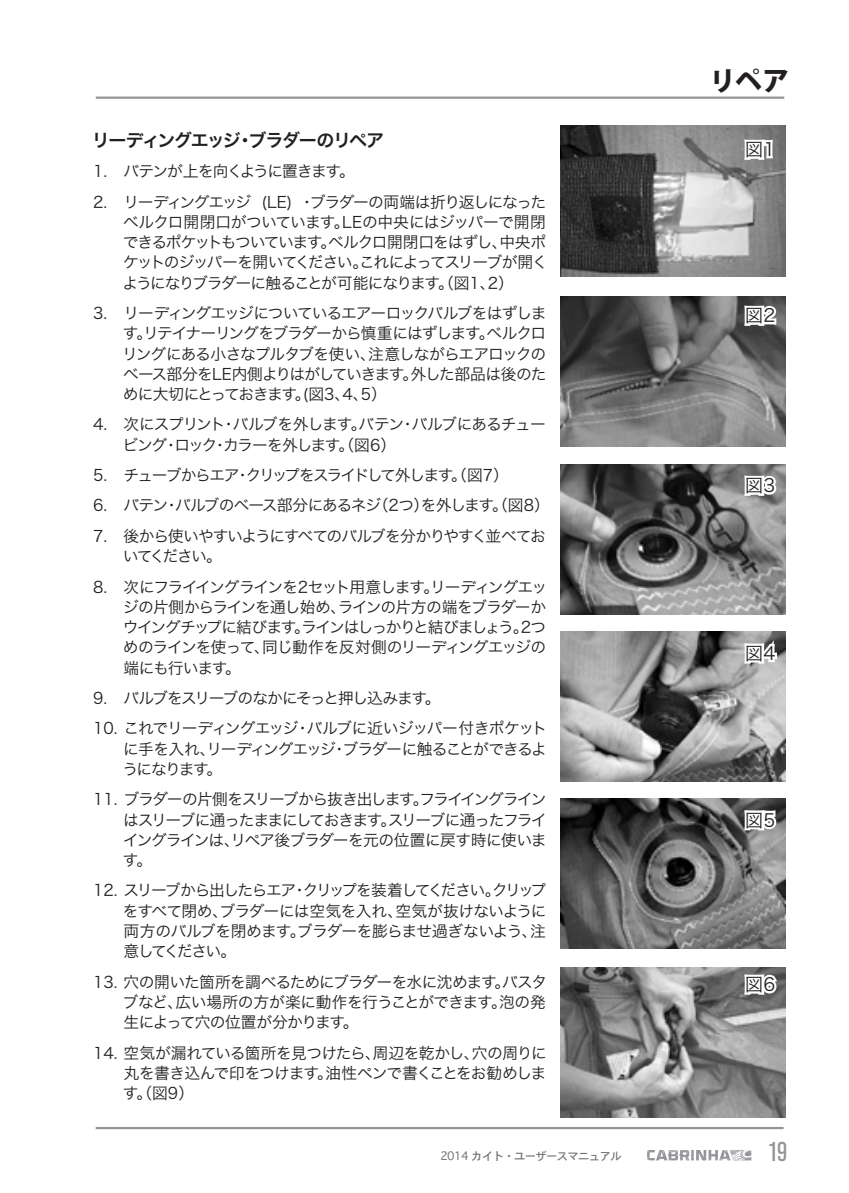
<style>
.page{position:relative;width:849px;height:1193px;background:#fff}
.page>*{position:absolute;margin:0;border:0;box-sizing:border-box;transform-origin:0 0}
.t1{font:800 27px "Koz Go Pro";color:#231f20}
.t2{font:condensed 27px "Akzidenz Grotesk BE";color:#939598}
.t3{font:18px "Hira Kaku Pro W6";letter-spacing:-.085em;color:#231f20}
.t4{font:18px "Hira Kaku Pro W3";color:#231f20}
.t5{font:15.75px/20.2px "Hira Kaku Pro W3";letter-spacing:-.07em;color:#231f20;text-align:justify}
.t6{font:15.75px/20.2px "Hira Kaku Pro W3";letter-spacing:-.09em;color:#231f20}
.t7{font:15.75px "Hira Kaku Pro W3";letter-spacing:-.1em;color:#231f20}
.t8{font:11.25px "Osaka";letter-spacing:-.05em;color:#717275}
</style>
<div class="page">
<hr style="left:96px;top:1127px;width:687px;height:2px;background:#939598">
<hr style="left:96px;top:97px;width:688px;height:2px;background:#939598">
<svg style="left:647px;top:1150px;width:104px;height:10px"></svg>
<img style="left:560px;top:125px;width:225px;height:152px">
<img style="left:560px;top:297px;width:225px;height:150px">
<img style="left:560px;top:464px;width:225px;height:150px">
<img style="left:560px;top:631px;width:225px;height:150px">
<img style="left:560px;top:798px;width:225px;height:150px">
<img style="left:560px;top:967px;width:225px;height:150px">
<svg style="left:740px;top:137px;width:34px;height:25px"></svg>
<svg style="left:740px;top:303px;width:39px;height:25px"></svg>
<svg style="left:739px;top:473px;width:40px;height:25px"></svg>
<svg style="left:740px;top:634px;width:39px;height:32px"></svg>
<svg style="left:740px;top:807px;width:38px;height:106px;background:#999"></svg>
<svg style="left:740px;top:971px;width:39px;height:32px"></svg>
<p class="t3" style="left:92px;top:124px;width:294px">リーディングエッジ・ブラダーのリペア</p>
<p class="t5" style="left:93px;top:160px;width:263px">1. バテンが上を向くように置きます。</p>
<p class="t5" style="left:122px;top:190px;width:426px;text-align:left;text-indent:-29px">2. リーディングエッジ (LE) ・ブラダーの両端は折り返しになったベルクロ開閉口がついています。LEの中央にはジッパーで開閉できるポケットもついています。ベルクロ開閉口をはずし、中央ポケットのジッパーを開いてください。これによってスリーブが開くようになりブラダーに触ることが可能になります。（図1、2）</p>
<p class="t5" style="left:122px;top:302px;width:425px;text-indent:-29px">3. リーディングエッジについているエアーロックバルブをはずします。リテイナーリングをブラダーから慎重にはずします。ベルクロリングにある小さなプルタブを使い、注意しながらエアロックのベース部分をLE内側よりはがしていきます。外した部品は後のために大切にとっておきます。(図3、4、5）</p>
<p class="t5" style="left:123px;top:413px;width:424px;text-indent:-29px">4. 次にスプリント・バルブを外します。バテン・バルブにあるチュービング・ロック・カラーを外します。（図6）</p>
<p class="t7" style="left:93px;top:461px;width:417px">5. チューブからエア・クリップをスライドして外します。（図7）</p>
<p class="t5" style="left:93px;top:494px;width:458px">6. バテン・バルブのベース部分にあるネジ（2つ）を外します。（図8）</p>
<p class="t6" style="left:123px;top:525px;width:424px;text-indent:-30px">7. 後から使いやすいようにすべてのバルブを分かりやすく並べておいてください。</p>
<p class="t5" style="left:123px;top:575px;width:426px;text-indent:-30px">8. 次にフライイングラインを2セット用意します。リーディングエッジの片側からラインを通し始め、ラインの片方の端をブラダーかウイングチップに結びます。ラインはしっかりと結びましょう。2つめのラインを使って、同じ動作を反対側のリーディングエッジの端にも行います。</p>
<p class="t5" style="left:93px;top:687px;width:349px">9. バルブをスリーブのなかにそっと押し込みます。</p>
<p class="t5" style="left:122px;top:717px;width:426px;text-indent:-29px">10. これでリーディングエッジ・バルブに近いジッパー付きポケットに手を入れ、リーディングエッジ・ブラダーに触ることができるようになります。</p>
<p class="t5" style="left:123px;top:788px;width:425px;text-indent:-30px">11. ブラダーの片側をスリーブから抜き出します。フライイングラインはスリーブに通ったままにしておきます。スリーブに通ったフライイングラインは、リペア後ブラダーを元の位置に戻す時に使います。</p>
<p class="t5" style="left:123px;top:879px;width:425px;text-indent:-30px">12. スリーブから出したらエア・クリップを装着してください。クリップをすべて閉め、ブラダーには空気を入れ、空気が抜けないように両方のバルブを閉めます。ブラダーを膨らませ過ぎないよう、注意してください。</p>
<p class="t5" style="left:122px;top:970px;width:426px;text-indent:-29px">13. 穴の開いた箇所を調べるためにブラダーを水に沈めます。バスタブなど、広い場所の方が楽に動作を行うことができます。泡の発生によって穴の位置が分かります。</p>
<p class="t5" style="left:123px;top:1041px;width:425px;text-indent:-30px">14. 空気が漏れている箇所を見つけたら、周辺を乾かし、穴の周りに丸を書き込んで印をつけます。油性ペンで書くことをお勧めします。（図9）</p>
<h1 class="t1" style="left:708px;top:63px;width:82px">リペア</h1>
<p class="t4" style="left:745px;top:133px;width:31px">図1</p>
<p class="t4" style="left:745px;top:299px;width:31px">図2</p>
<p class="t4" style="left:745px;top:469px;width:31px">図3</p>
<p class="t4" style="left:745px;top:637px;width:31px">図4</p>
<p class="t4" style="left:745px;top:804px;width:31px">図5</p>
<p class="t4" style="left:745px;top:968px;width:31px">図6</p>
<p class="t8" style="left:440px;top:1148px;width:183px">2014 カイト・ユーザースマニュアル</p>
<h1 class="t2" style="left:768px;top:1136px;width:20px">19</h1>
</div>
